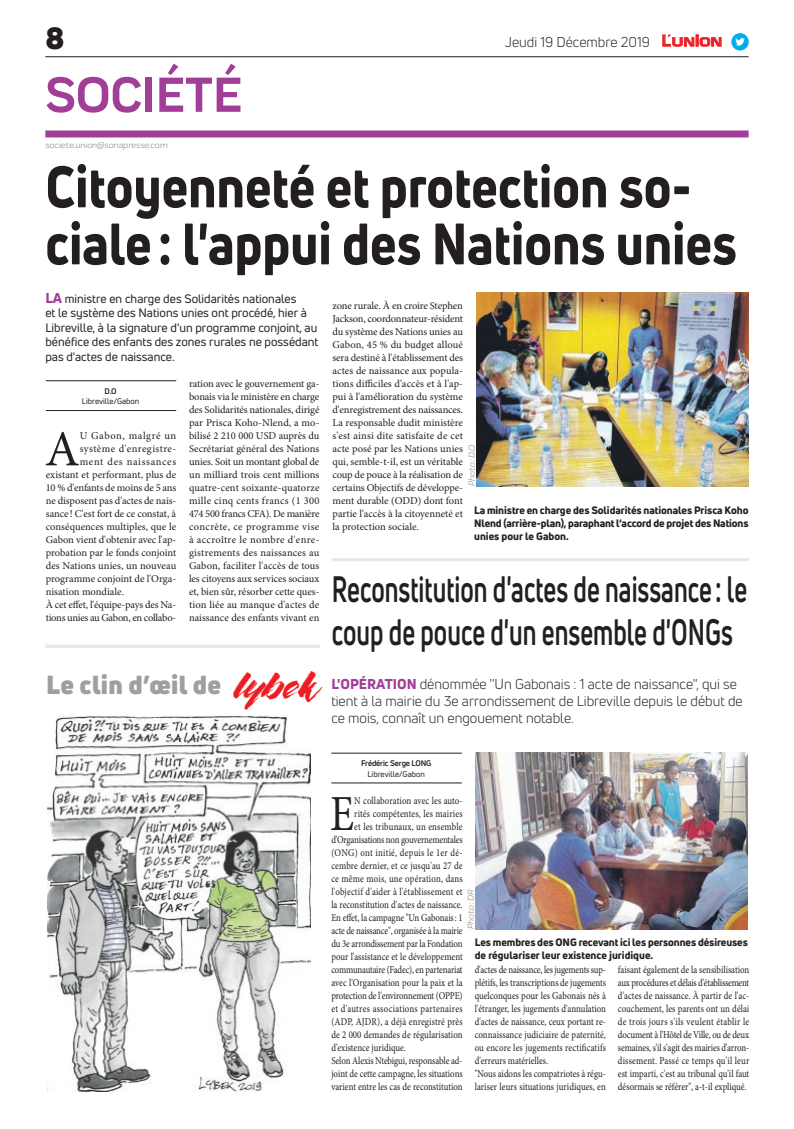
<style>
.page{position:relative;width:794px;height:1129px;background:#fff}
.page>*{position:absolute;margin:0;border:0;box-sizing:border-box;transform-origin:0 0}
.t1{font:800 57px/57px "Uni Neue";color:#231f20;scale:.88 1}
.t2{font:700 51px "Praktika";color:#a13e97}
.t3{font:50.5px "Minion Pro";color:#231f20}
.t4{font:50.5px "Minion Pro";color:#231f20;scale:.84 1}
.t5{font:700 36px/43.2px "Uni Neue";color:#231f20;scale:.68 1}
.t6{font:900 30px "Uni Neue";color:#231f20}
.t7{font:900 25.6px "Uni Neue";letter-spacing:.01em;color:#9e9fa3}
.t8{font:14px/16.8px "Uni Neue";color:#231f20}
.t9{font:12px/14.4px "Uni Neue";color:#231f20}
.t10{font:10.5px/13px "Minion Pro";color:#231f20;text-align:justify}
.t11{font:10.5px/13px "Minion Pro";color:#231f20;scale:.84 1}
.t12{font:800 10.5px/12.6px "Uni Neue";letter-spacing:-.01em;color:#231f20;text-align:justify}
.t13{font:10.5px "Minion Pro";letter-spacing:-.02em;color:#231f20;scale:.84 1}
.t14{font:10.5px "Minion Pro";letter-spacing:.02em;color:#231f20;scale:.84 1}
.t15{font:10.5px "Minion Pro";letter-spacing:.03em;color:#231f20;scale:.84 1}
.t16{font:10.5px "Minion Pro";letter-spacing:-.025em;color:#231f20}
.t17{font:10.5px "Minion Pro";letter-spacing:.04em;color:#231f20}
.t18{font:10.5px "Minion Pro";letter-spacing:.06em;color:#231f20}
.t19{font:10.5px "Minion Pro";letter-spacing:.05em;color:#231f20}
.t20{font:italic 9px "Praktika";color:#818386}
.t21{font:8px "Uni Neue";color:#231f20}
.t22{font:700 8px "Uni Neue";letter-spacing:-.02em;color:#231f20}
.s1{font-family:"Eurostile";font-weight:600;font-size:14.9px;color:#ee1d23}
.s2{font-family:"Eurostile";font-weight:600;font-size:11.4px;color:#ee1d23}
.s3{font-weight:800;font-size:14px;color:#a13e97}
.s4{font-family:"The Flower City";font-weight:400;font-size:40.3px;color:#ee1d23}
.s5{font-weight:800;color:#a13e97}
</style>
<div class="page">
<hr style="left:45px;top:56px;width:703px;height:1px;background:#231f20">
<div style="left:45px;top:130px;width:703px;height:7px;background:#a13e97"></div>
<svg style="left:662px;top:34px;width:60px;height:13px"></svg>
<div style="left:731px;top:33px;width:17px;height:18px;background:#00aeef;border-radius:50%"></div>
<svg style="left:735px;top:38px;width:10px;height:8px"></svg>
<hr style="left:45px;top:644px;width:275px;height:3px;background:#e7e8e2">
<img style="left:48px;top:715px;width:262px;height:376px">
<hr style="left:46px;top:410px;width:130px;height:1px;background:#231f20">
<hr style="left:46px;top:380px;width:130px;height:1px;background:#231f20">
<img style="left:476px;top:292px;width:273px;height:194px">
<hr style="left:331px;top:782px;width:131px;height:1px;background:#231f20">
<hr style="left:331px;top:752px;width:131px;height:1px;background:#231f20">
<img style="left:475px;top:752px;width:272px;height:177px">
<hr style="left:332px;top:558px;width:417px;height:3px;background:#e7e8e2">
<h3 class="t6" style="left:45px;top:17px;width:21px">8</h3>
<h2 class="t2" style="left:45px;top:54px;width:198px">SOCIÉTÉ</h2>
<p class="t20" style="left:45px;top:139px;width:124px">societe.union@sonapresse.com</p>
<h3 class="t8" style="left:505px;top:33px;width:218px">Jeudi 19 Décembre 2019 <span class="s1">L</span><span class="s2">UNION</span></h3>
<h1 class="t1" style="left:45px;top:157px;width:787px">Citoyenneté et protection so&shy;ciale: l'appui des Nations unies</h1>
<p class="t9" style="left:45px;top:291px;width:274px"><span class="s3">LA</span> ministre en charge des Solidarités nationales<br>et le système des Nations unies ont procédé, hier à Libreville, à la signature d'un programme conjoint, au bénéfice des enfants des zones rurales ne possédant pas d'actes de naissance.</p>
<p class="t22" style="left:105px;top:385px;width:14px">D.O</p>
<p class="t21" style="left:82px;top:396px;width:59px">Libreville/Gabon</p>
<p class="t10" style="left:332px;top:299px;width:132px">zone rurale. À en croire Stephen Jackson, coordonnateur-résident du système des Nations unies au Gabon, 45 % du budget alloué sera destiné à l'établissement des actes de naissance aux popula&shy;tions difficiles d'accès et à l'ap&shy;pui à l'amélioration du système d'enregistrement des naissances.<br>La responsable dudit ministère s'est ainsi dite satisfaite de cet acte posé par les Nations unies qui, semble-t-il, est un véritable coup de pouce à la réalisation de certains Objectifs de développe&shy;ment durable (ODD) dont font partie l'accès à la citoyenneté et la protection sociale.</p>
<p class="t10" style="left:189px;top:377px;width:132px">ration avec le gouvernement ga&shy;bonais via le ministère en charge des Solidarités nationales, dirigé par Prisca Koho-Nlend, a mo&shy;bilisé 2 210 000 USD auprès du Secrétariat général des Nations unies. Soit un montant global de un milliard trois cent millions quatre-cent soixante-quatorze mille cinq cents francs (1 300<br>474 500 francs CFA). De manière concrète, ce programme vise à accroître le nombre d'enre&shy;gistrements des naissances au Gabon, faciliter l'accès de tous les citoyens aux services sociaux et, bien sûr, résorber cette ques&shy;tion liée au manque d'actes de naissance des enfants vivant en</p>
<h3 class="t3" style="left:45px;top:415px;width:36px">A</h3>
<p class="t19" style="left:80px;top:429px;width:98px">U Gabon, malgré un</p>
<p class="t20" style="left:465px;top:486px;width:43px;rotate:-90deg">Photo : D.O</p>
<p class="t17" style="left:80px;top:442px;width:98px">système d'enregistre-</p>
<p class="t18" style="left:80px;top:455px;width:98px">ment des naissances</p>
<p class="t10" style="left:46px;top:468px;width:132px">existant et performant, plus de</p>
<p class="t10" style="left:46px;top:481px;width:132px">10 % d'enfants de moins de 5 ans</p>
<p class="t10" style="left:46px;top:494px;width:132px">ne disposent pas d'actes de nais-</p>
<p class="t10" style="left:46px;top:507px;width:132px">sance ! C'est fort de ce constat, à</p>
<p class="t10" style="left:46px;top:520px;width:132px">conséquences multiples, que le</p>
<p class="t10" style="left:46px;top:533px;width:132px">Gabon vient d'obtenir avec l'ap-</p>
<p class="t10" style="left:46px;top:546px;width:132px">probation par le fonds conjoint</p>
<p class="t10" style="left:46px;top:559px;width:132px">des Nations unies, un nouveau</p>
<p class="t10" style="left:46px;top:572px;width:132px">programme conjoint de l'Orga-</p>
<p class="t10" style="left:46px;top:585px;width:80px">nisation mondiale.</p>
<p class="t10" style="left:46px;top:598px;width:132px">À cet effet, l'équipe-pays des Na-</p>
<p class="t16" style="left:46px;top:611px;width:132px">tions unies au Gabon, en collabo-</p>
<p class="t12" style="left:474px;top:504px;width:276px">La ministre en charge des Solidarités nationales Prisca Koho Nlend (arrière-plan), paraphant l’accord de projet des Nations unies pour le Gabon.</p>
<h3 class="t5" style="left:332px;top:567px;width:612px">Reconstitution d'actes de naissance: le coup de pouce d'un ensemble d'ONGs</h3>
<h3 class="t7" style="left:46px;top:667px;width:271px">Le clin d’œil de <span class="s4">lybek</span></h3>
<h3 class="t8" style="left:331px;top:675px;width:413px"><span class="s5">L'OPÉRATION</span> dénommée ''Un Gabonais : 1 acte de naissance'', qui se tient à la mairie du 3e arrondissement de Libreville depuis le début de ce mois, connaît un engouement notable.</h3>
<p class="t22" style="left:361px;top:758px;width:72px">Frédéric Serge LONG</p>
<p class="t21" style="left:367px;top:768px;width:59px">Libreville/Gabon</p>
<h3 class="t4" style="left:330px;top:779px;width:30px">E</h3>
<p class="t11" style="left:354px;top:793px;width:131px">N collaboration avec les auto-</p>
<p class="t14" style="left:354px;top:806px;width:131px">rités compétentes, les mairies</p>
<p class="t14" style="left:354px;top:819px;width:131px">et les tribunaux, un ensemble</p>
<p class="t13" style="left:331px;top:832px;width:158px">d'Organisations non gouvernementales</p>
<p class="t15" style="left:331px;top:845px;width:158px">(ONG) ont initié, depuis le 1er dé-</p>
<p class="t11" style="left:331px;top:858px;width:158px">cembre dernier, et ce jusqu'au 27 de</p>
<p class="t11" style="left:331px;top:871px;width:158px">ce même mois, une opération, dans</p>
<p class="t14" style="left:331px;top:884px;width:158px">l'objectif d'aider à l'établissement et</p>
<p class="t11" style="left:331px;top:897px;width:158px">la reconstitution d'actes de naissance.</p>
<p class="t11" style="left:331px;top:910px;width:158px">En effet, la campagne "Un Gabonais: 1</p>
<p class="t13" style="left:331px;top:923px;width:158px">acte de naissance", organisée à la mairie</p>
<p class="t11" style="left:331px;top:936px;width:158px">du 3e arrondissement par la Fondation</p>
<p class="t11" style="left:331px;top:949px;width:158px">pour l'assistance et le développement</p>
<p class="t13" style="left:331px;top:962px;width:158px">communautaire (Fadec), en partenariat</p>
<p class="t11" style="left:331px;top:975px;width:158px">avec l'Organisation pour la paix et la</p>
<p class="t13" style="left:331px;top:988px;width:158px">protection de l'environnement (OPPE)</p>
<p class="t15" style="left:331px;top:1001px;width:158px">et d'autres associations partenaires</p>
<p class="t11" style="left:331px;top:1014px;width:158px">(ADP, AJDR), a déjà enregistré près</p>
<p class="t11" style="left:331px;top:1027px;width:158px">de 2 000 demandes de régularisation</p>
<p class="t11" style="left:331px;top:1040px;width:90px">d'existence juridique.</p>
<p class="t11" style="left:331px;top:1053px;width:158px">Selon Alexis Ntebigui, responsable ad-</p>
<p class="t11" style="left:331px;top:1066px;width:158px">joint de cette campagne, les situations</p>
<p class="t11" style="left:331px;top:1079px;width:158px">varient entre les cas de reconstitution</p>
<p class="t20" style="left:464px;top:929px;width:41px;rotate:-90deg">Photo : DR</p>
<p class="t12" style="left:475px;top:935px;width:275px">Les membres des ONG recevant ici les personnes désireuses de régulariser leur existence juridique.</p>
<p class="t11" style="left:474px;top:962px;width:158px">d'actes de naissance, les jugements sup&shy;plétifs, les transcriptions de jugements quelconques pour les Gabonais nés à l'étranger, les jugements d'annulation d'actes de naissance, ceux portant re&shy;connaissance judiciaire de paternité, ou encore les jugements rectificatifs d'erreurs matérielles.<br>"Nous aidons les compatriotes à régu&shy;lariser leurs situations juridiques, en</p>
<p class="t11" style="left:618px;top:962px;width:158px;text-align:justify">faisant également de la sensibilisation aux procédures et délais d'établissement d'actes de naissance. À partir de l'ac&shy;couchement, les parents ont un délai de trois jours s'ils veulent établir le document à l'Hôtel de Ville, ou de deux semaines, s'il s'agit des mairies d'arron&shy;dissement. Passé ce temps qu'il leur est imparti, c'est au tribunal qu'il faut désormais se référer", a-t-il expliqué.</p>
</div>
